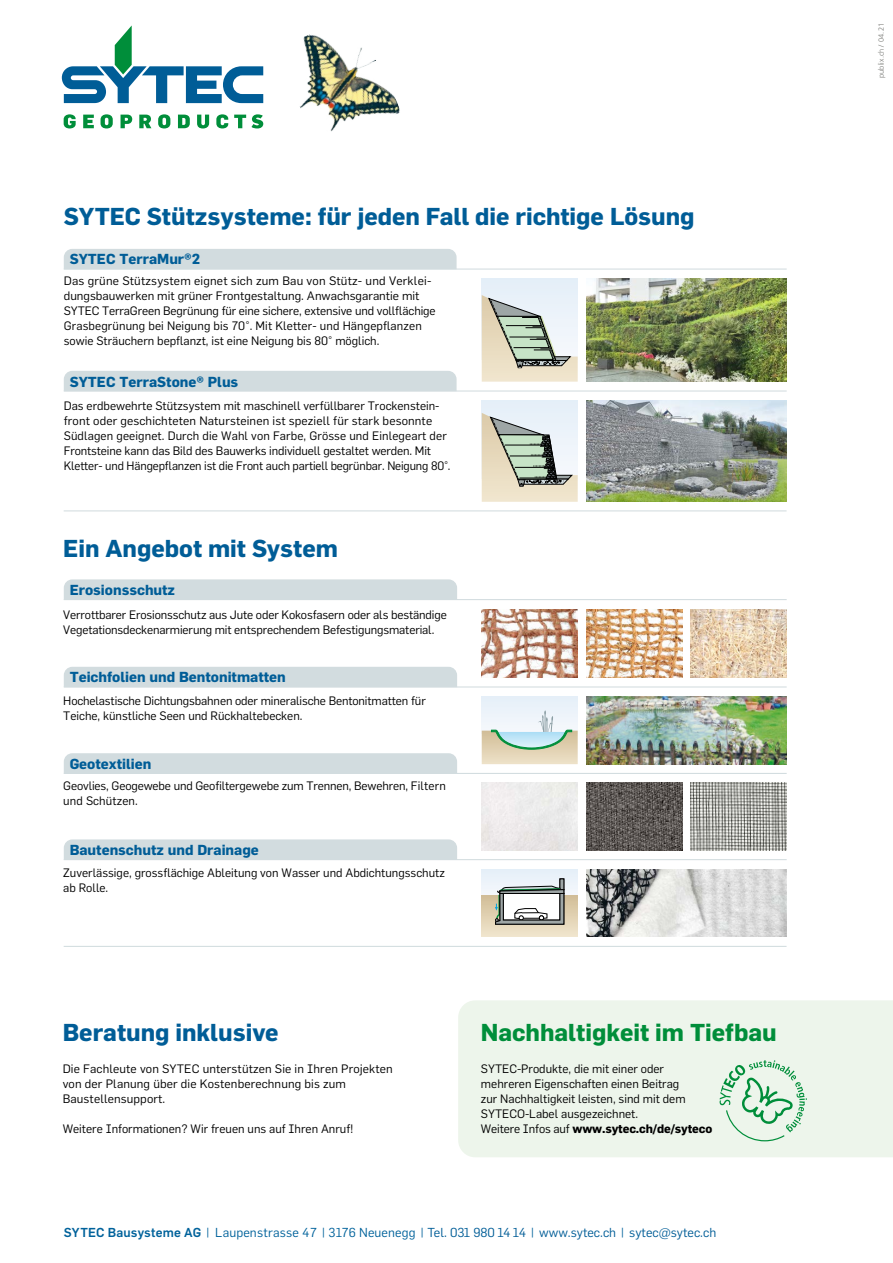
<style>
.page{position:relative;width:893px;height:1263px;background:#fff}
.page>*{position:absolute;margin:0;border:0;box-sizing:border-box;transform-origin:0 0}
.t1{font:700 24px "Flama";color:#005d97}
.t2{font:700 24px "Flama";color:#008e3a}
.t3{font:700 14.25px "Flama";color:#005d97}
.t4{font:12.75px "Flama";color:#005d97}
.t5{font:12px/15px "Flama";color:#000}
.t6{font:300 7.5px "Frutiger LT Pro";letter-spacing:.015em;color:#777874}
.s1{font-weight:700}
.s2{font-weight:500;color:#00629b}
.s3{color:#00629b}
</style>
<div class="page">
<img style="left:586px;top:869px;width:201px;height:68px">
<img style="left:586px;top:696px;width:201px;height:68px">
<div style="left:482px;top:696px;width:96px;height:37px;background:#e8f1f9"></div>
<svg style="left:482px;top:710px;width:96px;height:54px"></svg>
<img style="left:586px;top:782px;width:96px;height:68px">
<img style="left:691px;top:782px;width:96px;height:68px">
<div style="left:482px;top:869px;width:96px;height:27px;background:#eaf2fa"></div>
<svg style="left:482px;top:895px;width:96px;height:41px;background:#dbceb2"></svg>
<svg style="left:495px;top:886px;width:69px;height:38px"></svg>
<hr style="left:64px;top:599px;width:723px;height:1px;background:#d2dcdf">
<div style="left:64px;top:579px;width:393px;height:20px;background:#d2dcdf"></div>
<hr style="left:64px;top:686px;width:723px;height:1px;background:#d2dcdf">
<div style="left:64px;top:667px;width:393px;height:19px;background:#d2dcdf"></div>
<hr style="left:64px;top:773px;width:723px;height:1px;background:#d2dcdf">
<div style="left:64px;top:753px;width:393px;height:20px;background:#d2dcdf"></div>
<hr style="left:64px;top:859px;width:723px;height:1px;background:#d2dcdf">
<div style="left:64px;top:839px;width:393px;height:20px;background:#d2dcdf"></div>
<div style="left:482px;top:278px;width:96px;height:82px;background:#e6eff8"></div>
<svg style="left:482px;top:295px;width:96px;height:87px"></svg>
<div style="left:482px;top:400px;width:96px;height:78px;background:#e6eff8"></div>
<svg style="left:482px;top:413px;width:96px;height:89px"></svg>
<hr style="left:64px;top:269px;width:723px;height:1px;background:#d2dcdf">
<div style="left:64px;top:249px;width:393px;height:20px;background:#d2dcdf"></div>
<hr style="left:64px;top:390px;width:723px;height:1px;background:#d2dcdf">
<div style="left:64px;top:371px;width:393px;height:19px;background:#d2dcdf"></div>
<img style="left:586px;top:400px;width:201px;height:101px">
<img style="left:586px;top:278px;width:201px;height:104px">
<img style="left:586px;top:609px;width:96px;height:69px">
<img style="left:482px;top:609px;width:96px;height:69px">
<img style="left:691px;top:609px;width:96px;height:69px">
<hr style="left:64px;top:946px;width:723px;height:1px;background:#d2dcdf">
<hr style="left:64px;top:510px;width:723px;height:1px;background:#d2dcdf">
<svg style="left:64px;top:114px;width:12px;height:14px"></svg>
<svg style="left:83px;top:115px;width:11px;height:13px"></svg>
<svg style="left:101px;top:114px;width:12px;height:14px"></svg>
<svg style="left:121px;top:115px;width:11px;height:13px"></svg>
<svg style="left:139px;top:115px;width:12px;height:13px"></svg>
<svg style="left:158px;top:114px;width:12px;height:14px"></svg>
<svg style="left:178px;top:115px;width:12px;height:13px"></svg>
<svg style="left:197px;top:115px;width:12px;height:13px"></svg>
<svg style="left:216px;top:114px;width:12px;height:14px"></svg>
<svg style="left:234px;top:114px;width:29px;height:14px"></svg>
<svg style="left:62px;top:25px;width:201px;height:78px"></svg>
<img style="left:299px;top:34px;width:101px;height:98px">
<div style="left:458px;top:1000px;width:435px;height:157px;background:#edf5eb"></div>
<svg style="left:720px;top:1060px;width:87px;height:81px;background:#c8e5cf"></svg>
<h1 class="t1" style="left:64px;top:202px;width:632px">SYTEC Stützsysteme: für jeden Fall die richtige Lösung</h1>
<p class="t3" style="left:70px;top:251px;width:132px">SYTEC TerraMur®2</p>
<p class="t5" style="left:64px;top:273px;width:373px">Das grüne Stützsystem eignet sich zum Bau von Stütz- und Verklei - dungs bauwerken mit grüner Frontgestaltung. Anwachsgarantie mit SYTEC TerraGreen Begrünung für eine sichere, extensive und vollflächige Gras begrünung bei Neigung bis 70°. Mit Kletter- und Hängepflanzen sowie Sträuchern bepflanzt, ist eine Neigung bis 80° möglich.</p>
<p class="t3" style="left:70px;top:373px;width:170px">SYTEC TerraStone® Plus</p>
<p class="t5" style="left:64px;top:398px;width:388px">Das erdbewehrte Stützsystem mit maschinell verfüllbarer Trocken stein&shy;front oder geschichteten Natursteinen ist speziell für stark besonnte Süd lagen geeignet. Durch die Wahl von Farbe, Grösse und Einlegeart der Frontsteine kann das Bild des Bauwerks individuell gestaltet werden. Mit Kletter- und Hängepflanzen ist die Front auch partiell begrünbar. Neigung 80°.</p>
<h1 class="t1" style="left:63px;top:534px;width:276px">Ein Angebot mit System</h1>
<p class="t3" style="left:70px;top:582px;width:107px">Erosionsschutz</p>
<p class="t5" style="left:63px;top:607px;width:385px">Verrottbarer Erosionsschutz aus Jute oder Kokosfasern oder als beständige<br>Vegetationsdeckenarmierung mit entsprechendem Befestigungsmaterial.</p>
<p class="t3" style="left:70px;top:669px;width:218px">Teichfolien und Bentonitmatten</p>
<p class="t5" style="left:63px;top:693px;width:364px">Hochelastische Dichtungsbahnen oder mineralische Bentonitmatten für<br>Teiche, künstliche Seen und Rückhaltebecken.</p>
<p class="t3" style="left:70px;top:755px;width:83px">Geotextilien</p>
<p class="t5" style="left:63px;top:778px;width:384px">Geovlies, Geogewebe und Geofiltergewebe zum Trennen, Bewehren, Filtern und Schützen.</p>
<p class="t3" style="left:70px;top:841px;width:191px">Bautenschutz und Drainage</p>
<p class="t5" style="left:63px;top:865px;width:383px">Zuverlässige, grossflächige Ableitung von Wasser und Abdichtungsschutz ab Rolle.</p>
<h1 class="t1" style="left:63px;top:1018px;width:218px">Beratung inklusive</h1>
<p class="t5" style="left:63px;top:1061px;width:332px">Die Fachleute von SYTEC unterstützen Sie in Ihren Projekten von der Planung über die Kostenberechnung bis zum<br>Baustellensupport.</p>
<p class="t5" style="left:63px;top:1121px;width:292px">Weitere Informationen? Wir freuen uns auf Ihren Anruf!</p>
<h1 class="t2" style="left:481px;top:1018px;width:297px">Nachhaltigkeit im Tiefbau</h1>
<p class="t5" style="left:481px;top:1061px;width:233px">SYTEC-Produkte, die mit einer oder mehreren Eigenschaften einen Beitrag<br>zur Nachhaltigkeit leisten, sind mit dem SYTECO-Label ausgezeichnet.<br>Weitere Infos auf <span class="s1">www.sytec.ch/de/syteco</span></p>
<p class="t4" style="left:64px;top:1225px;width:654px"><span class="s2">SYTEC Bausysteme AG</span> <span class="s3">| Laupenstrasse 47 | 3176 Neuenegg |</span> Tel. 031 980 14 14 <span class="s3">|</span> www.sytec.ch <span class="s3">|</span> sytec@sytec.ch</p>
<p class="t6" style="left:877px;top:78px;width:57px;rotate:-90deg">publix.ch / 04.21</p>
</div>
